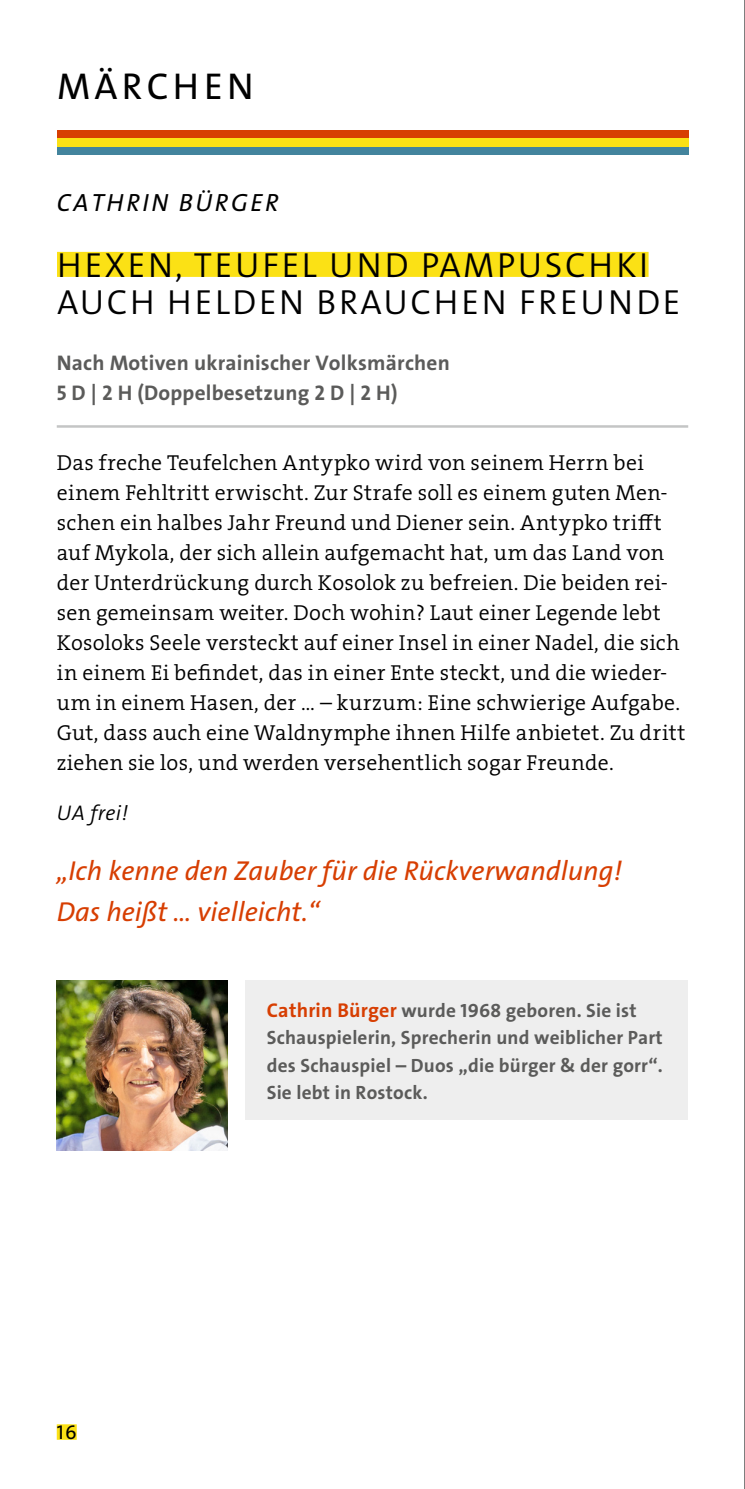
<style>
.page{position:relative;width:745px;height:1489px;background:#fff}
.page>*{position:absolute;margin:0;border:0;box-sizing:border-box;transform-origin:0 0}
.Überschrift{font:37.5px "The Sans LP5 Plain";letter-spacing:.115em;color:#000}
._13_Zwischentitel_ge{font:35px/37.5px "The Sans LP4 Se Lig";letter-spacing:.075em;color:#000}
.xx_Auszeichnung_blau{font:27.5px/40px "The Sans LP5 Plain IT";color:#d73e02}
._12_Autor{font:25px "The Sans LP5 Plain IT";letter-spacing:.105em;color:#000}
._15_Fliesstext_Absta{font:300 21.75px/30px "The Serif W4";letter-spacing:.015em;color:#000}
._14_Untertitel_Rot{font:21.25px/30px "The Sans LP7 Bld";letter-spacing:.01em;color:#5b5b5a}
._17_Fliesstext_kursi{font:21.25px "The Sans LP4 Se Lig IT";letter-spacing:.01em;color:#000}
.t1{font:20px "The Sans LP5 Plain";color:#000}
._19_Autoren_ohne{font:19.25px/27.5px "The Sans LP7 Bld";letter-spacing:.01em;color:#5b5b5a}
.s1{font-size:20px;color:#d73e02}
</style>
<div class="page">
<div style="left:57px;top:252px;width:591px;height:25px;background:#fbe115"></div>
<hr style="left:57px;top:425px;width:630px;height:2px;background:#c4c5c5">
<div style="left:245px;top:980px;width:442px;height:140px;background:#eee"></div>
<img style="left:57px;top:980px;width:170px;height:170px">
<div style="left:57px;top:146px;width:630px;height:8px;background:#43849d"></div>
<div style="left:57px;top:130px;width:630px;height:8px;background:#d73e02"></div>
<div style="left:57px;top:138px;width:630px;height:8px;background:#fbe115"></div>
<div style="left:57px;top:1424px;width:20px;height:15px;background:#fbe115"></div>
<hr style="left:744px;top:0;width:1px;height:1488px;background:#000">
<p class="Überschrift" style="left:57px;top:62px;width:198px">MÄRCHEN</p>
<p class="_12_Autor" style="left:57px;top:187px;width:223px">CATHRIN BÜRGER</p>
<p class="_13_Zwischentitel_ge" style="left:57px;top:246px;width:624px">HEXEN, TEUFEL UND PAMPUSCHKI<br>AUCH HELDEN BRAUCHEN FREUNDE</p>
<p class="_14_Untertitel_Rot" style="left:57px;top:348px;width:394px">Nach Motiven ukrainischer Volksmärchen<br>5 D | 2 H (Doppelbesetzung 2 D | 2 H)</p>
<p class="_15_Fliesstext_Absta" style="left:57px;top:448px;width:630px">Das freche Teufelchen Antypko wird von seinem Herrn bei einem Fehltritt erwischt. Zur Strafe soll es einem guten Men&shy;schen ein halbes Jahr Freund und Diener sein. Antypko trifft auf Mykola, der sich allein aufgemacht hat, um das Land von der Unterdrückung durch Kosolok zu befreien. Die beiden rei&shy;sen gemeinsam weiter. Doch wohin? Laut einer Legende lebt Kosoloks Seele versteckt auf einer Insel in einer Nadel, die sich in einem Ei befindet, das in einer Ente steckt, und die wieder&shy;um in einem Hasen, der ... – kurzum: Eine schwierige Aufgabe.<br>Gut, dass auch eine Waldnymphe ihnen Hilfe anbietet. Zu dritt ziehen sie los, und werden versehentlich sogar Freunde.</p>
<p class="_17_Fliesstext_kursi" style="left:57px;top:799px;width:73px">UA frei!</p>
<p class="xx_Auszeichnung_blau" style="left:57px;top:852px;width:566px">„Ich kenne den Zauber für die Rückverwandlung!<br>Das heißt ... vielleicht.“</p>
<p class="t1" style="left:57px;top:1418px;width:21px">16</p>
<p class="_19_Autoren_ohne" style="left:266px;top:996px;width:397px"><span class="s1">Cathrin Bürger</span> wurde 1968 geboren. Sie ist Schauspielerin, Sprecherin und weiblicher Part des Schauspiel – Duos „die bürger &amp; der gorr“.<br>Sie lebt in Rostock.</p>
</div>
